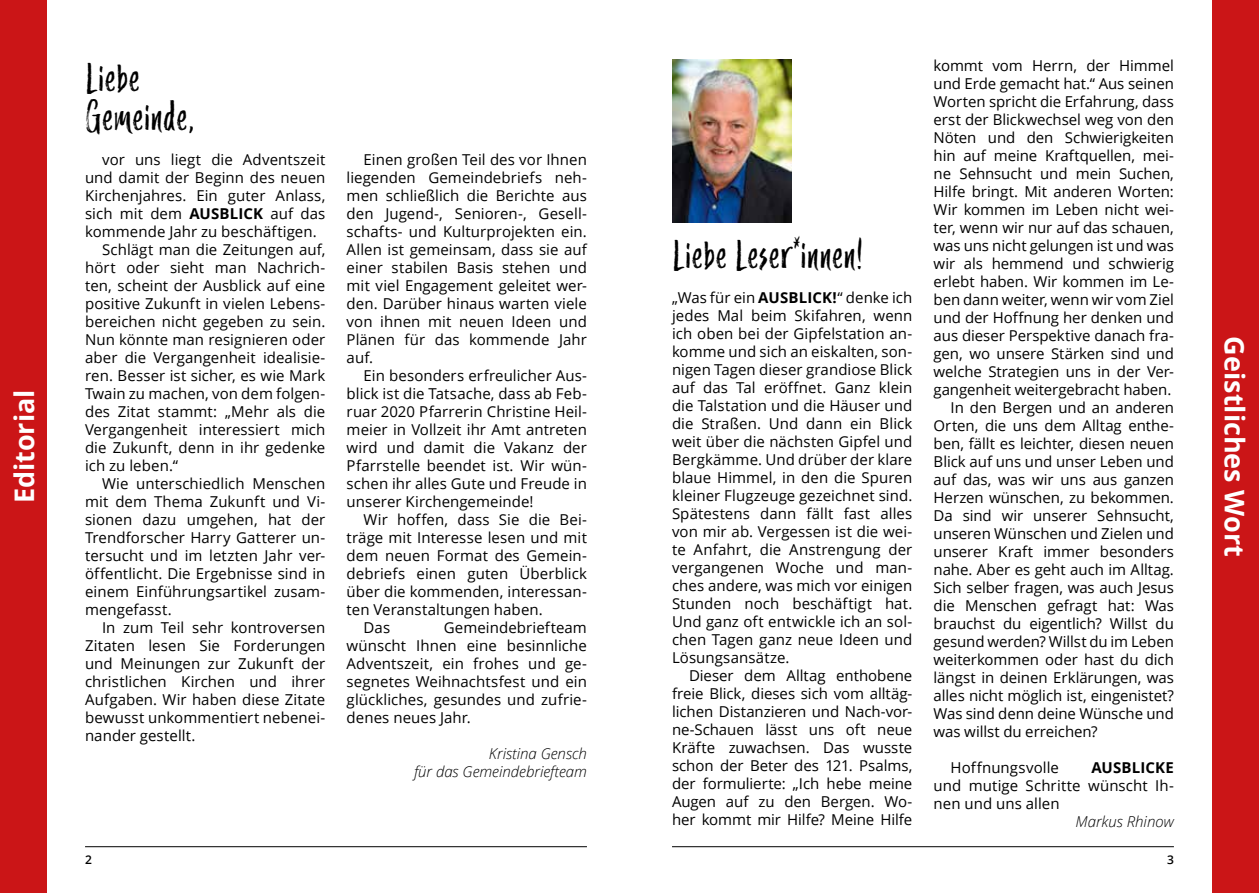
<style>
.page{position:relative;width:1259px;height:893px;background:#fff}
.page>*{position:absolute;margin:0;border:0;box-sizing:border-box;transform-origin:0 0}
.t1{font:39px/39px "Trailmade";letter-spacing:.025em;color:#000}
.t2{font:700 27px "Open Sans";color:#fff}
.t3{font:15px/18px "Open Sans";color:#000;text-align:justify}
.t4{font:italic 300 15px/18px "Open Sans";color:#000;text-align:right}
.t5{font:700 15px "Open Sans";letter-spacing:.01em;color:#000}
.t6{font:600 12px "Open Sans";color:#000}
.s1{font-weight:700}
</style>
<div class="page">
<hr style="left:85px;top:846px;width:502px;height:1px;background:#000">
<hr style="left:672px;top:846px;width:502px;height:1px;background:#000">
<div style="left:0;top:0;width:47px;height:893px;background:#cb1517"></div>
<div style="left:1212px;top:0;width:47px;height:893px;background:#cb1517"></div>
<img style="left:672px;top:60px;width:120px;height:163px">
<h2 class="t2" style="left:5px;top:503px;width:115px;rotate:-90deg">Editorial</h2>
<h1 class="t1" style="left:85px;top:58px;width:110px">Liebe<br>Gemeinde,</h1>
<p class="t3" style="left:102px;top:150px;width:225px">vor uns liegt die Adventszeit</p>
<p class="t3" style="left:85px;top:168px;width:242px">und damit der Beginn des neuen</p>
<p class="t3" style="left:85px;top:186px;width:242px">Kirchenjahres. Ein guter Anlass,</p>
<p class="t3" style="left:85px;top:204px;width:242px">sich mit dem <span class="s1">AUSBLICK</span> auf das</p>
<p class="t3" style="left:85px;top:222px;width:233px">kommende Jahr zu beschäftigen.</p>
<p class="t3" style="left:102px;top:240px;width:225px">Schlägt man die Zeitungen auf,</p>
<p class="t3" style="left:85px;top:258px;width:242px">hört oder sieht man Nachrich-</p>
<p class="t3" style="left:85px;top:276px;width:242px">ten, scheint der Ausblick auf eine</p>
<p class="t3" style="left:85px;top:294px;width:242px">positive Zukunft in vielen Lebens-</p>
<p class="t3" style="left:85px;top:312px;width:242px">bereichen nicht gegeben zu sein.</p>
<p class="t3" style="left:85px;top:330px;width:242px">Nun könnte man resignieren oder</p>
<p class="t3" style="left:85px;top:348px;width:242px">aber die Vergangenheit idealisie-</p>
<p class="t3" style="left:85px;top:366px;width:242px">ren. Besser ist sicher, es wie Mark</p>
<p class="t3" style="left:85px;top:384px;width:242px">Twain zu machen, von dem folgen-</p>
<p class="t3" style="left:85px;top:402px;width:242px">des Zitat stammt: „Mehr als die</p>
<p class="t3" style="left:85px;top:420px;width:242px">Vergangenheit interessiert mich</p>
<p class="t3" style="left:85px;top:438px;width:242px">die Zukunft, denn in ihr gedenke</p>
<p class="t3" style="left:85px;top:456px;width:94px">ich zu leben.“</p>
<p class="t3" style="left:102px;top:474px;width:225px">Wie unterschiedlich Menschen</p>
<p class="t3" style="left:85px;top:492px;width:242px">mit dem Thema Zukunft und Vi-</p>
<p class="t3" style="left:85px;top:510px;width:242px">sionen dazu umgehen, hat der</p>
<p class="t3" style="left:85px;top:528px;width:242px">Trendforscher Harry Gatterer un-</p>
<p class="t3" style="left:85px;top:546px;width:242px">tersucht und im letzten Jahr ver-</p>
<p class="t3" style="left:85px;top:564px;width:242px">öffentlicht. Die Ergebnisse sind in</p>
<p class="t3" style="left:85px;top:582px;width:242px">einem Einführungsartikel zusam-</p>
<p class="t3" style="left:85px;top:600px;width:88px">mengefasst.</p>
<p class="t3" style="left:102px;top:618px;width:225px">In zum Teil sehr kontroversen</p>
<p class="t3" style="left:85px;top:636px;width:242px">Zitaten lesen Sie Forderungen</p>
<p class="t3" style="left:85px;top:654px;width:242px">und Meinungen zur Zukunft der</p>
<p class="t3" style="left:85px;top:672px;width:242px">christlichen Kirchen und ihrer</p>
<p class="t3" style="left:85px;top:690px;width:242px">Aufgaben. Wir haben diese Zitate</p>
<p class="t3" style="left:85px;top:708px;width:242px">bewusst unkommentiert nebenei-</p>
<p class="t3" style="left:85px;top:726px;width:112px">nander gestellt.</p>
<p class="t3" style="left:347px;top:150px;width:242px;text-indent:17px">Einen großen Teil des vor Ihnen liegenden Gemeindebriefs neh&shy;men schließlich die Berichte aus den Jugend-, Senioren-, Gesell&shy;schafts- und Kulturprojekten ein.<br>Allen ist gemeinsam, dass sie auf einer stabilen Basis stehen und mit viel Engagement geleitet wer&shy;den. Darüber hinaus warten viele von ihnen mit neuen Ideen und Plänen für das kommende Jahr auf.</p>
<p class="t3" style="left:347px;top:366px;width:242px;text-indent:17px">Ein besonders erfreulicher Aus&shy;blick ist die Tatsache, dass ab Feb&shy;ruar 2020 Pfarrerin Christine Heil&shy;meier in Vollzeit ihr Amt antreten wird und damit die Vakanz der Pfarrstelle beendet ist. Wir wün&shy;schen ihr alles Gute und Freude in unserer Kirchengemeinde!</p>
<p class="t3" style="left:364px;top:510px;width:225px">Wir hoffen, dass Sie die Bei-</p>
<p class="t3" style="left:347px;top:528px;width:242px">träge mit Interesse lesen und mit</p>
<p class="t3" style="left:347px;top:546px;width:242px">dem neuen Format des Gemein-</p>
<p class="t3" style="left:347px;top:564px;width:242px">debriefs einen guten Überblick</p>
<p class="t3" style="left:347px;top:582px;width:242px">über die kommenden, interessan-</p>
<p class="t3" style="left:347px;top:600px;width:198px">ten Veranstaltungen haben.</p>
<p class="t3" style="left:364px;top:618px;width:28px">Das</p>
<p class="t3" style="left:347px;top:618px;width:242px;text-indent:97px">Gemeindebriefteam wünscht Ihnen eine besinnliche Adventszeit, ein frohes und ge&shy;segnetes Weihnachtsfest und ein glückliches, gesundes und zufrie&shy;denes neues Jahr.</p>
<p class="t4" style="left:414px;top:744px;width:174px">Kristina Gensch<br>für das Gemeindebriefteam</p>
<h1 class="t1" style="left:672px;top:235px;width:192px">Liebe Leser*innen!</h1>
<p class="t3" style="left:672px;top:288px;width:242px">„Was für ein <span class="s1">AUSBLICK!</span>“ denke ich jedes Mal beim Skifahren, wenn ich oben bei der Gipfelstation an&shy;komme und sich an eiskalten, son&shy;nigen Tagen dieser grandiose Blick auf das Tal eröffnet. Ganz klein die Talstation und die Häuser und die Straßen. Und dann ein Blick weit über die nächsten Gipfel und Bergkämme. Und drüber der klare blaue Himmel, in den die Spuren kleiner Flugzeuge gezeichnet sind.<br>Spätestens dann fällt fast alles von mir ab. Vergessen ist die wei&shy;te Anfahrt, die Anstrengung der vergangenen Woche und man&shy;ches andere, was mich vor einigen Stunden noch beschäftigt hat.<br>Und ganz oft entwickle ich an sol&shy;chen Tagen ganz neue Ideen und Lösungsansätze.</p>
<p class="t3" style="left:672px;top:666px;width:242px;text-indent:17px">Dieser dem Alltag enthobene freie Blick, dieses sich vom alltäg&shy;lichen Distanzieren und Nach-vor&shy;ne-Schauen lässt uns oft neue Kräfte zuwachsen. Das wusste schon der Beter des 121. Psalms, der formulierte: „Ich hebe meine Augen auf zu den Bergen. Wo&shy;her kommt mir Hilfe? Meine Hilfe</p>
<p class="t3" style="left:933px;top:56px;width:242px">kommt vom Herrn, der Himmel</p>
<p class="t3" style="left:933px;top:74px;width:242px">und Erde gemacht hat.“ Aus seinen</p>
<p class="t3" style="left:933px;top:92px;width:242px">Worten spricht die Erfahrung, dass</p>
<p class="t3" style="left:933px;top:110px;width:242px">erst der Blickwechsel weg von den</p>
<p class="t3" style="left:933px;top:128px;width:242px">Nöten und den Schwierigkeiten</p>
<p class="t3" style="left:933px;top:146px;width:242px">hin auf meine Kraftquellen, mei-</p>
<p class="t3" style="left:933px;top:164px;width:242px">ne Sehnsucht und mein Suchen,</p>
<p class="t3" style="left:933px;top:182px;width:242px">Hilfe bringt. Mit anderen Worten:</p>
<p class="t3" style="left:933px;top:200px;width:242px">Wir kommen im Leben nicht wei-</p>
<p class="t3" style="left:933px;top:218px;width:242px">ter, wenn wir nur auf das schauen,</p>
<p class="t3" style="left:933px;top:236px;width:242px">was uns nicht gelungen ist und was</p>
<p class="t3" style="left:933px;top:254px;width:242px">wir als hemmend und schwierig</p>
<p class="t3" style="left:933px;top:272px;width:242px">erlebt haben. Wir kommen im Le-</p>
<p class="t3" style="left:933px;top:290px;width:242px">ben dann weiter, wenn wir vom Ziel</p>
<p class="t3" style="left:933px;top:308px;width:242px">und der Hoffnung her denken und</p>
<p class="t3" style="left:933px;top:326px;width:242px">aus dieser Perspektive danach fra-</p>
<p class="t3" style="left:933px;top:344px;width:242px">gen, wo unsere Stärken sind und</p>
<p class="t3" style="left:933px;top:362px;width:242px">welche Strategien uns in der Ver-</p>
<p class="t3" style="left:933px;top:380px;width:239px">gangenheit weitergebracht haben.</p>
<p class="t3" style="left:950px;top:398px;width:225px">In den Bergen und an anderen</p>
<p class="t3" style="left:933px;top:416px;width:242px">Orten, die uns dem Alltag enthe-</p>
<p class="t3" style="left:933px;top:434px;width:242px">ben, fällt es leichter, diesen neuen</p>
<p class="t3" style="left:933px;top:452px;width:242px">Blick auf uns und unser Leben und</p>
<p class="t3" style="left:933px;top:470px;width:242px">auf das, was wir uns aus ganzen</p>
<p class="t3" style="left:933px;top:488px;width:242px">Herzen wünschen, zu bekommen.</p>
<p class="t3" style="left:933px;top:506px;width:242px">Da sind wir unserer Sehnsucht,</p>
<p class="t3" style="left:933px;top:524px;width:242px">unseren Wünschen und Zielen und</p>
<p class="t3" style="left:933px;top:542px;width:242px">unserer Kraft immer besonders</p>
<p class="t3" style="left:933px;top:560px;width:242px">nahe. Aber es geht auch im Alltag.</p>
<p class="t3" style="left:933px;top:578px;width:242px">Sich selber fragen, was auch Jesus</p>
<p class="t3" style="left:933px;top:596px;width:242px">die Menschen gefragt hat: Was</p>
<p class="t3" style="left:933px;top:614px;width:242px">brauchst du eigentlich? Willst du</p>
<p class="t3" style="left:933px;top:632px;width:242px">gesund werden? Willst du im Leben</p>
<p class="t3" style="left:933px;top:650px;width:242px">weiterkommen oder hast du dich</p>
<p class="t3" style="left:933px;top:668px;width:242px">längst in deinen Erklärungen, was</p>
<p class="t3" style="left:933px;top:686px;width:242px">alles nicht möglich ist, eingenistet?</p>
<p class="t3" style="left:933px;top:704px;width:242px">Was sind denn deine Wünsche und</p>
<p class="t3" style="left:933px;top:722px;width:165px">was willst du erreichen?</p>
<p class="t3" style="left:950px;top:758px;width:110px">Hoffnungsvolle</p>
<p class="t5" style="left:1091px;top:757px;width:84px">AUSBLICKE</p>
<p class="t3" style="left:933px;top:776px;width:242px">und mutige Schritte wünscht Ih&shy;nen und uns allen</p>
<p class="t4" style="left:1075px;top:812px;width:100px">Markus Rhinow</p>
<p class="t6" style="left:85px;top:851px;width:8px">2</p>
<p class="t6" style="left:1167px;top:851px;width:8px">3</p>
<h2 class="t2" style="left:1253px;top:336px;width:222px;rotate:90deg">Geistliches Wort</h2>
</div>
